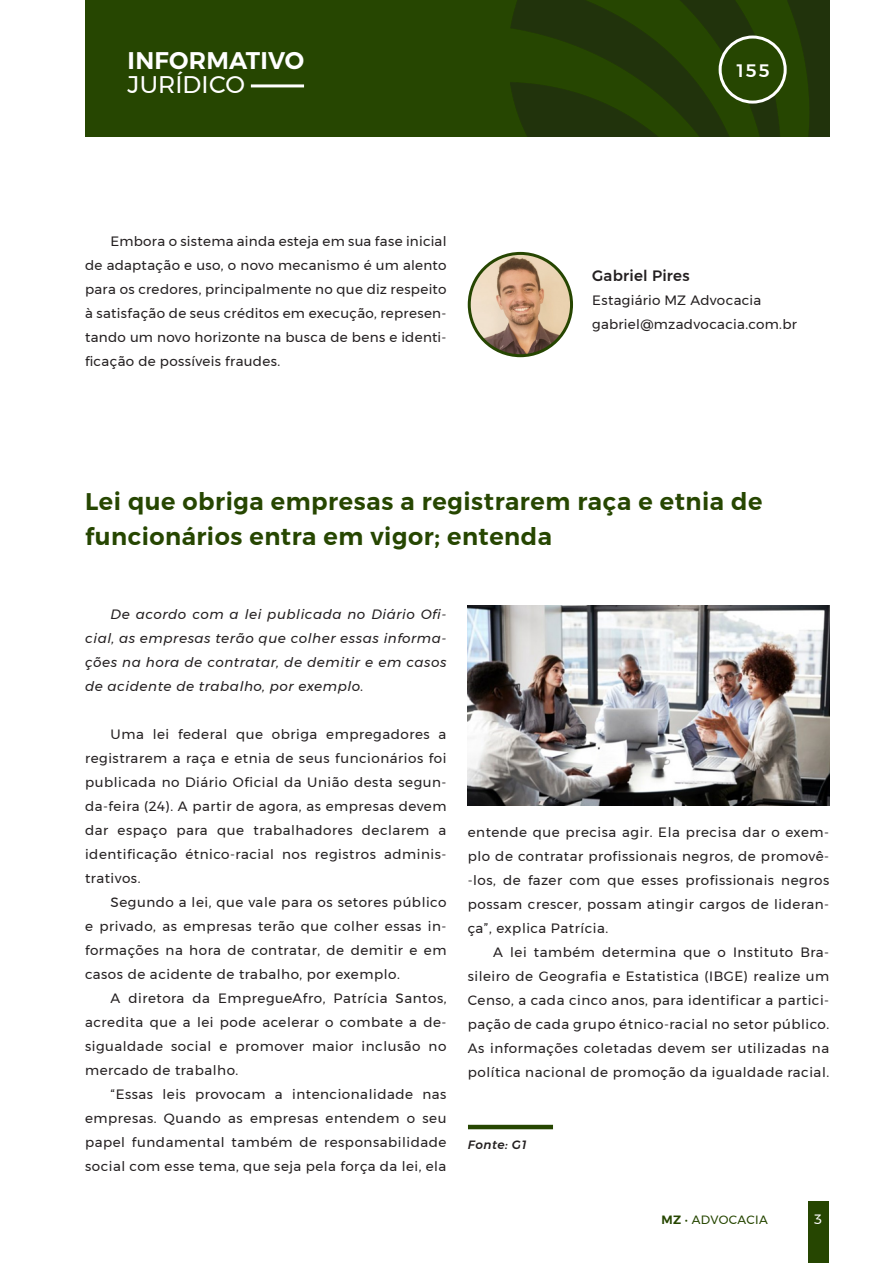
<style>
.page{position:relative;width:893px;height:1263px;background:#fff}
.page>*{position:absolute;margin:0;border:0;box-sizing:border-box;transform-origin:0 0}
.títulos{font:600 24px "Montserrat";letter-spacing:.02em;color:#264601}
.t1{font:600 24px "Montserrat";letter-spacing:.01em;color:#fff}
.t2{font:24px "Montserrat";letter-spacing:.005em;color:#fff}
.t3{font:500 18px "Montserrat";color:#fff}
.t4{font:500 15px "Montserrat";letter-spacing:.02em;color:#231f20}
.texto_corrido{font:13.5px/24px "Montserrat";letter-spacing:.04em;color:#231f20;text-align:justify}
.texto_corrido-2{font:italic 13.5px/24px "Montserrat";letter-spacing:.04em;color:#231f20;text-align:justify}
.texto_corrido-3{font:13.5px "Montserrat";letter-spacing:.02em;color:#231f20}
.t5{font:13.5px "Montserrat";color:#fff}
.t6{font:12px "Montserrat";letter-spacing:.025em;color:#264601}
.t7{font:italic 500 12px "Montserrat";letter-spacing:.04em;color:#231f20}
.s1{font-weight:600}
</style>
<div class="page">
<div style="left:85px;top:0;width:744px;height:136px;background:#264601"></div>
<img style="left:510px;top:0;width:319px;height:136px">
<div style="left:808px;top:1201px;width:21px;height:62px;background:#264601"></div>
<hr style="left:251px;top:84px;width:53px;height:3px;background:#fff">
<div style="left:720px;top:37px;width:65px;height:65px;background:#264601;border-radius:50%"></div>
<div style="left:719px;top:36px;width:68px;height:68px;border:3px solid #fff;border-radius:50%"></div>
<img style="left:469px;top:253px;width:102px;height:103px;border-radius:51px">
<div style="left:468px;top:252px;width:105px;height:105px;border:3px solid #264601;border-radius:50%"></div>
<img style="left:468px;top:606px;width:361px;height:200px">
<hr style="left:468px;top:1125px;width:85px;height:4px;background:#264601">
<h1 class="t1" style="left:128px;top:42px;width:178px">INFORMATIVO</h1>
<h1 class="t2" style="left:128px;top:67px;width:119px">JURÍDICO</h1>
<p class="texto_corrido" style="left:85px;top:229px;width:363px;text-indent:26px">Embora o sistema ainda esteja em sua fase inicial de adaptação e uso, o novo mecanismo é um alento para os credores, principalmente no que diz respeito à satisfação de seus créditos em execução, represen&shy;tando um novo horizonte na busca de bens e identi&shy;ficação de possíveis fraudes.</p>
<h2 class="t3" style="left:737px;top:56px;width:34px">155</h2>
<p class="t4" style="left:592px;top:263px;width:99px">Gabriel Pires</p>
<p class="texto_corrido-3" style="left:592px;top:289px;width:171px">Estagiário MZ Advocacia</p>
<p class="texto_corrido-3" style="left:592px;top:313px;width:206px">gabriel@mzadvocacia.com.br</p>
<p class="títulos" style="left:85px;top:483px;width:679px">Lei que obriga empresas a registrarem raça e etnia de</p>
<p class="títulos" style="left:85px;top:517px;width:469px">funcionários entra em vigor; entenda</p>
<p class="texto_corrido-2" style="left:85px;top:602px;width:363px;text-indent:26px">De acordo com a lei publicada no Diário Ofi&shy;cial, as empresas terão que colher essas informa&shy;ções na hora de contratar, de demitir e em casos de acidente de trabalho, por exemplo.</p>
<p class="texto_corrido" style="left:85px;top:722px;width:363px;text-indent:26px">Uma lei federal que obriga empregadores a registrarem a raça e etnia de seus funcionários foi publicada no Diário Oficial da União desta segun&shy;da-feira (24). A partir de agora, as empresas devem dar espaço para que trabalhadores declarem a identificação étnico-racial nos registros adminis&shy;trativos.</p>
<p class="texto_corrido" style="left:85px;top:890px;width:363px;text-indent:26px">Segundo a lei, que vale para os setores público e privado, as empresas terão que colher essas in&shy;formações na hora de contratar, de demitir e em casos de acidente de trabalho, por exemplo.</p>
<p class="texto_corrido" style="left:85px;top:986px;width:363px;text-indent:26px">A diretora da EmpregueAfro, Patrícia Santos, acredita que a lei pode acelerar o combate a de&shy;sigualdade social e promover maior inclusão no mercado de trabalho.</p>
<p class="texto_corrido" style="left:85px;top:1082px;width:363px;text-indent:26px">“Essas leis provocam a intencionalidade nas empresas. Quando as empresas entendem o seu papel fundamental também de responsabilidade social com esse tema, que seja pela força da lei, ela</p>
<p class="texto_corrido" style="left:468px;top:820px;width:363px">entende que precisa agir. Ela precisa dar o exem&shy;plo de contratar profissionais negros, de promovê--los, de fazer com que esses profissionais negros possam crescer, possam atingir cargos de lideran&shy;ça”, explica Patrícia.</p>
<p class="texto_corrido" style="left:468px;top:940px;width:363px;text-indent:26px">A lei também determina que o Instituto Bra&shy;sileiro de Geografia e Estatistica (IBGE) realize um Censo, a cada cinco anos, para identificar a partici&shy;pação de cada grupo étnico-racial no setor público.<br>As informações coletadas devem ser utilizadas na política nacional de promoção da igualdade racial.</p>
<p class="t7" style="left:468px;top:1135px;width:60px">Fonte: G1</p>
<p class="t6" style="left:661px;top:1210px;width:108px"><span class="s1">MZ</span> • ADVOCACIA</p>
<p class="t5" style="left:814px;top:1208px;width:9px">3</p>
</div>
